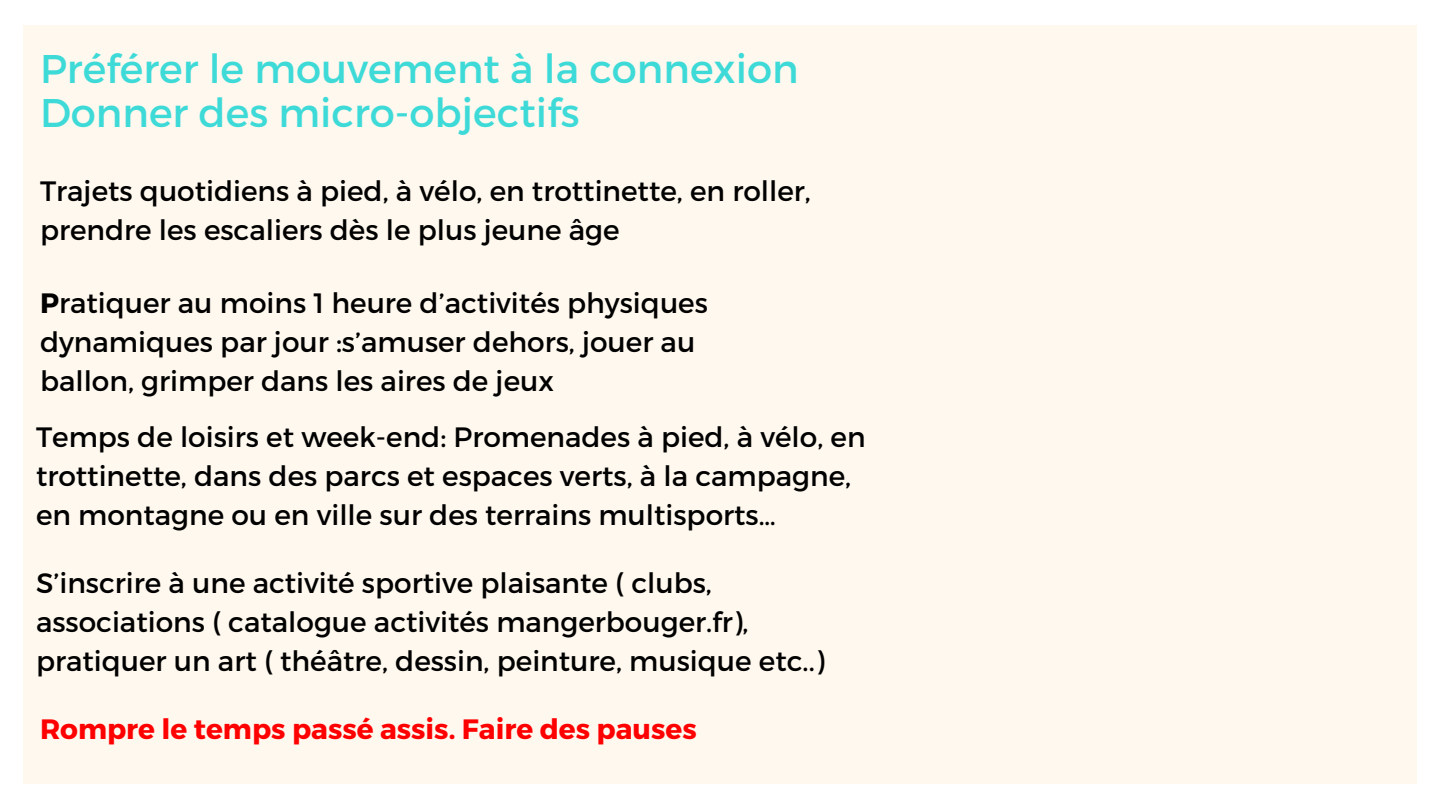
<style>
.page{position:relative;width:1440px;height:810px;background:#fff}
.page>*{position:absolute;margin:0;border:0;box-sizing:border-box;transform-origin:0 0}
.t1{font:40px "Montserrat";color:#3edad8}
.t2{font:28px/39px "Montserrat";color:#010101}
.t3{font:700 28px "Montserrat";color:#f00}
.s1{font-weight:700}
</style>
<div class="page">
<div style="left:23px;top:26px;width:1394px;height:758px;background:#fff8ee"></div>
<p class="t1" style="left:40px;top:43px;width:760px">Préférer le mouvement à la connexion</p>
<p class="t1" style="left:40px;top:87px;width:541px">Donner des micro-objectifs</p>
<p class="t2" style="left:40px;top:171px;width:772px">Trajets quotidiens à pied, à vélo, en trottinette, en roller, prendre les escaliers dès le plus jeune âge</p>
<p class="t2" style="left:40px;top:282px;width:669px"><span class="s1">P</span>ratiquer au moins 1 heure d’activités physiques dynamiques par jour :s’amuser dehors, jouer au ballon, grimper dans les aires de jeux</p>
<p class="t2" style="left:36px;top:417px;width:831px">Temps de loisirs et week-end: Promenades à pied, à vélo, en trottinette, dans des parcs et espaces verts, à la campagne, en montagne ou en ville sur des terrains multisports…</p>
<p class="t2" style="left:36px;top:562px;width:790px">S’inscrire à une activité sportive plaisante ( clubs, associations ( catalogue activités mangerbouger.fr), pratiquer un art ( théâtre, dessin, peinture, musique etc..)</p>
<p class="t3" style="left:40px;top:711px;width:658px">Rompre le temps passé assis. Faire des pauses</p>
</div>
